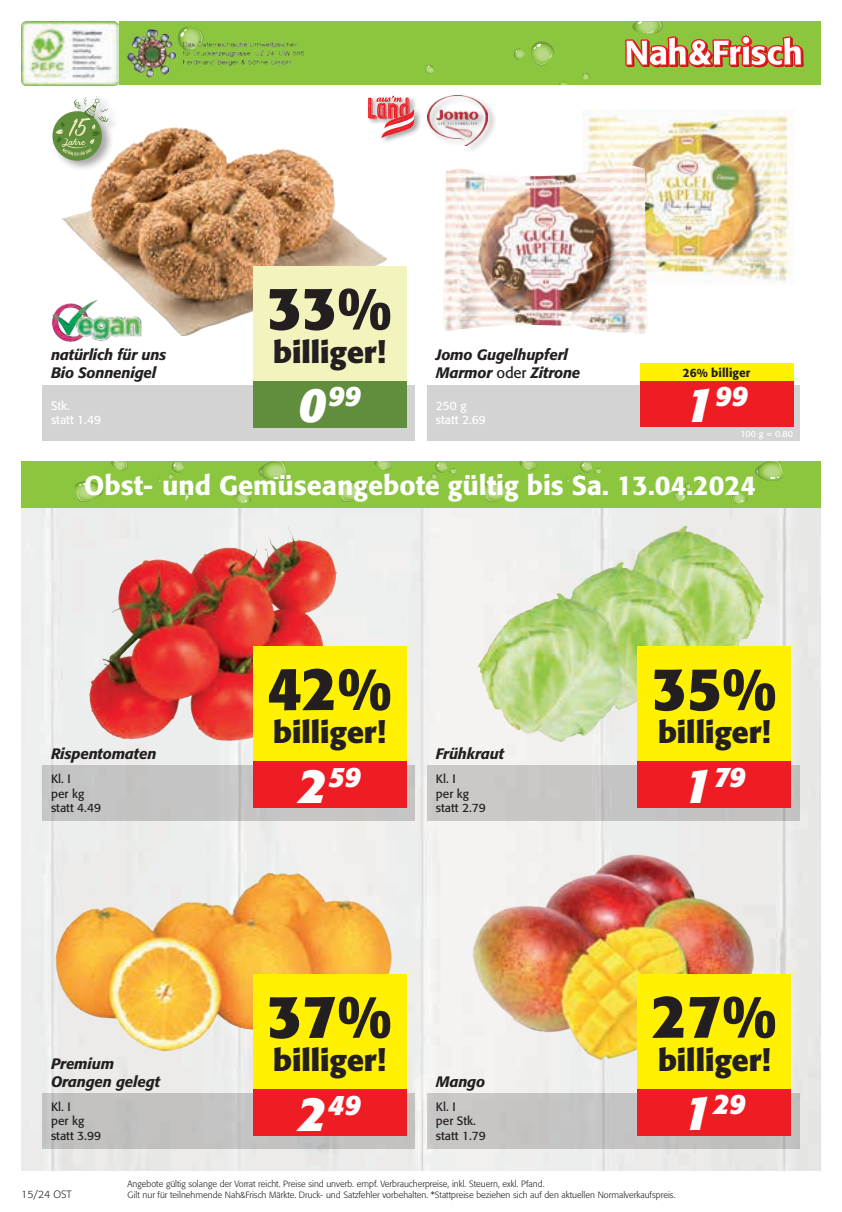
<style>
.page{position:relative;width:842px;height:1212px;background:#fff}
.page>*{position:absolute;margin:0;border:0;box-sizing:border-box;transform-origin:0 0}
.t1{font:700 60px "Formata Std";color:#231f20}
.t2{font:700 30px "Formata Std";color:#231f20}
.t3{font:italic 700 28.05px "Formata Std";letter-spacing:-.005em;color:#fff}
.t4{font:500 27px "Formata Std";color:#fff}
.t5{font:italic 500 15px/18px "Formata Std";letter-spacing:-.01em;color:#231f20}
.t6{font:12px/14.4px "Formata Std";color:#231f20}
.t7{font:12px/14.4px "Formata Std";color:#fff}
.t8{font:500 12px "Formata Std";color:#231f20}
.t9{font:300 10.5px "Formata Std";color:#231f20}
.t10{font:300 9px "Formata Std";color:#231f20}
.t11{font:9px "Formata Std";color:#fff}
.s1{font-size:48px}
.s2{font-weight:400;font-style:normal}
</style>
<div class="page">
<img style="left:21px;top:508px;width:800px;height:663px">
<div style="left:21px;top:21px;width:800px;height:64px;background:#8bc63e"></div>
<svg style="left:559px;top:81px;width:9px;height:4px"></svg>
<svg style="left:582px;top:73px;width:8px;height:8px"></svg>
<svg style="left:531px;top:41px;width:23px;height:25px"></svg>
<svg style="left:514px;top:48px;width:11px;height:12px"></svg>
<svg style="left:425px;top:65px;width:10px;height:9px"></svg>
<img style="left:21px;top:21px;width:97px;height:64px">
<svg style="left:625px;top:21px;width:179px;height:46px"></svg>
<img style="left:127px;top:28px;width:178px;height:50px">
<div style="left:427px;top:1093px;width:372px;height:55px;background:#c4c4c4"></div>
<img style="left:51px;top:870px;width:346px;height:184px">
<div style="left:43px;top:1093px;width:372px;height:55px;background:#c4c2c1"></div>
<div style="left:427px;top:765px;width:372px;height:56px;background:#c8c6c5"></div>
<img style="left:89px;top:525px;width:204px;height:187px">
<div style="left:43px;top:765px;width:372px;height:56px;background:#c4c4c4"></div>
<img style="left:583px;top:110px;width:212px;height:172px">
<img style="left:443px;top:165px;width:205px;height:169px">
<div style="left:427px;top:385px;width:372px;height:55px;background:#d3d3d3"></div>
<div style="left:426px;top:93px;width:71px;height:60px;background:#231f20;opacity:.4"></div>
<img style="left:427px;top:96px;width:61px;height:49px">
<div style="left:640px;top:380px;width:153px;height:47px;background:#ee1d23"></div>
<div style="left:640px;top:363px;width:153px;height:17px;background:#fff101"></div>
<img style="left:61px;top:128px;width:325px;height:208px">
<div style="left:43px;top:385px;width:372px;height:55px;background:#d3d3d3"></div>
<div style="left:367px;top:94px;width:55px;height:51px;background:#231f20;opacity:.4"></div>
<svg style="left:368px;top:96px;width:46px;height:42px"></svg>
<div style="left:51px;top:94px;width:69px;height:77px;background:#231f20;opacity:.4"></div>
<svg style="left:52px;top:111px;width:50px;height:50px"></svg>
<svg style="left:56px;top:96px;width:52px;height:60px"></svg>
<div style="left:253px;top:381px;width:153px;height:46px;background:#618e3d"></div>
<div style="left:253px;top:266px;width:153px;height:115px;background:#f3f4bd"></div>
<img style="left:52px;top:300px;width:91px;height:42px">
<div style="left:462px;top:461px;width:156px;height:47px;background:#8bc63e"></div>
<svg style="left:519px;top:461px;width:18px;height:10px"></svg>
<svg style="left:483px;top:481px;width:29px;height:21px"></svg>
<svg style="left:576px;top:461px;width:26px;height:19px"></svg>
<div style="left:168px;top:461px;width:146px;height:47px;background:#8bc63e"></div>
<svg style="left:234px;top:492px;width:17px;height:12px"></svg>
<svg style="left:258px;top:461px;width:29px;height:20px"></svg>
<div style="left:618px;top:461px;width:203px;height:47px;background:#8bc63e"></div>
<svg style="left:730px;top:492px;width:18px;height:12px"></svg>
<svg style="left:755px;top:461px;width:28px;height:20px"></svg>
<svg style="left:664px;top:483px;width:26px;height:19px"></svg>
<div style="left:310px;top:461px;width:164px;height:47px;background:#8bc63e"></div>
<svg style="left:374px;top:461px;width:18px;height:10px"></svg>
<svg style="left:338px;top:481px;width:29px;height:21px"></svg>
<svg style="left:431px;top:461px;width:26px;height:19px"></svg>
<div style="left:21px;top:461px;width:164px;height:47px;background:#8bc63e"></div>
<svg style="left:111px;top:461px;width:17px;height:10px"></svg>
<svg style="left:75px;top:481px;width:29px;height:21px"></svg>
<svg style="left:168px;top:461px;width:26px;height:41px"></svg>
<img style="left:478px;top:525px;width:207px;height:218px">
<img style="left:472px;top:853px;width:283px;height:208px">
<div style="left:638px;top:1089px;width:153px;height:46px;background:#ee1d23"></div>
<div style="left:638px;top:974px;width:153px;height:115px;background:#fff101"></div>
<div style="left:253px;top:1089px;width:153px;height:46px;background:#ee1d23"></div>
<div style="left:253px;top:974px;width:153px;height:115px;background:#fff101"></div>
<div style="left:253px;top:761px;width:153px;height:47px;background:#ee1d23"></div>
<div style="left:253px;top:646px;width:153px;height:115px;background:#fff101"></div>
<div style="left:638px;top:761px;width:153px;height:47px;background:#ee1d23"></div>
<div style="left:638px;top:646px;width:153px;height:115px;background:#fff101"></div>
<h3 class="t5" style="left:51px;top:346px;width:117px">natürlich für uns<br>Bio Sonnenigel</h3>
<h3 class="t7" style="left:51px;top:398px;width:52px">Stk.<br>statt 1.49</h3>
<h1 class="t1" style="left:267px;top:271px;width:126px">33%</h1>
<h2 class="t2" style="left:273px;top:333px;width:114px">billiger!</h2>
<h3 class="t3" style="left:298px;top:379px;width:64px"><span class="s1">0</span>99</h3>
<h3 class="t5" style="left:436px;top:346px;width:146px">Jomo Gugelhupferl<br>Marmor <span class="s2">oder</span> Zitrone</h3>
<h3 class="t7" style="left:436px;top:398px;width:52px">250 g statt 2.69</h3>
<h3 class="t8" style="left:683px;top:365px;width:69px">26% billiger</h3>
<h3 class="t3" style="left:685px;top:379px;width:64px"><span class="s1">1</span>99</h3>
<p class="t11" style="left:740px;top:429px;width:54px">100 g = 0.80</p>
<h3 class="t4" style="left:84px;top:469px;width:673px">Obst- und Gemüseangebote gültig bis Sa. 13.04.2024</h3>
<h3 class="t5" style="left:51px;top:745px;width:107px">Rispentomaten</h3>
<h1 class="t1" style="left:267px;top:651px;width:126px">42%</h1>
<h2 class="t2" style="left:273px;top:714px;width:114px">billiger!</h2>
<h3 class="t5" style="left:436px;top:745px;width:70px">Frühkraut</h3>
<h1 class="t1" style="left:652px;top:651px;width:126px">35%</h1>
<h2 class="t2" style="left:658px;top:714px;width:114px">billiger!</h2>
<h3 class="t6" style="left:51px;top:772px;width:52px">Kl. I<br>per kg statt 4.49</h3>
<h3 class="t3" style="left:298px;top:759px;width:64px"><span class="s1">2</span>59</h3>
<h3 class="t6" style="left:436px;top:772px;width:52px">Kl. I<br>per kg statt 2.79</h3>
<h3 class="t3" style="left:683px;top:760px;width:64px"><span class="s1">1</span>79</h3>
<h3 class="t5" style="left:51px;top:1054px;width:110px">Premium<br>Orangen gelegt</h3>
<h1 class="t1" style="left:267px;top:979px;width:126px">37%</h1>
<h2 class="t2" style="left:273px;top:1041px;width:114px">billiger!</h2>
<h3 class="t5" style="left:436px;top:1072px;width:51px">Mango</h3>
<h1 class="t1" style="left:652px;top:979px;width:126px">27%</h1>
<h2 class="t2" style="left:658px;top:1041px;width:114px">billiger!</h2>
<h3 class="t6" style="left:51px;top:1099px;width:52px">Kl. I<br>per kg statt 3.99</h3>
<h3 class="t3" style="left:298px;top:1087px;width:64px"><span class="s1">2</span>49</h3>
<h3 class="t6" style="left:436px;top:1099px;width:52px">Kl. I<br>per Stk. statt 1.79</h3>
<h3 class="t3" style="left:683px;top:1087px;width:64px"><span class="s1">1</span>29</h3>
<p class="t10" style="left:128px;top:1178px;width:418px">Angebote gültig solange der Vorrat reicht. Preise sind unverb. empf. Verbraucherpreise, inkl. Steuern, exkl. Pfand.</p>
<p class="t9" style="left:21px;top:1188px;width:52px">15/24 OST</p>
<p class="t10" style="left:128px;top:1189px;width:549px">Gilt nur für teilnehmende Nah&amp;Frisch Märkte. Druck- und Satzfehler vorbehalten. *Stattpreise beziehen sich auf den aktuellen Normalverkaufspreis.</p>
</div>
